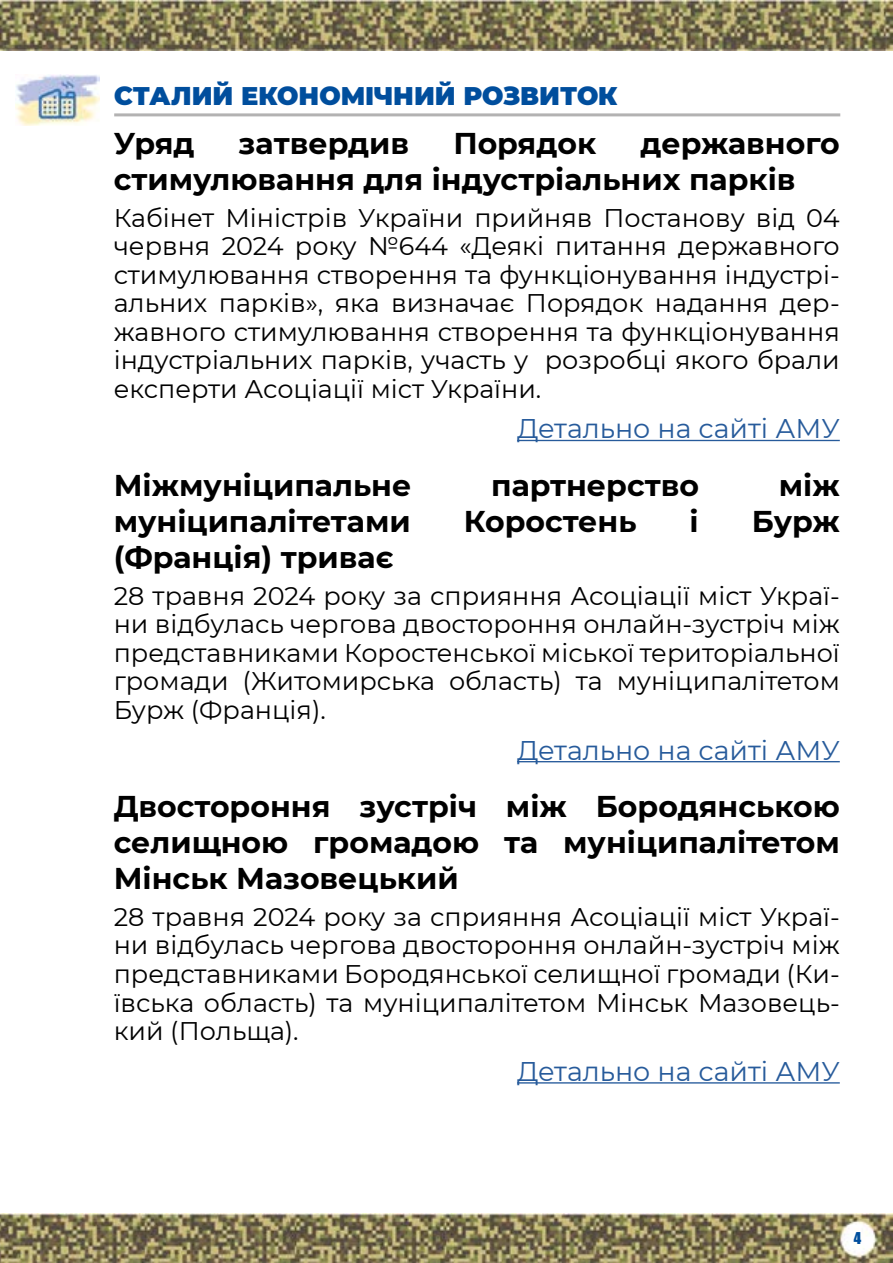
<style>
.page{position:relative;width:893px;height:1263px;background:#fff}
.page>*{position:absolute;margin:0;border:0;box-sizing:border-box;transform-origin:0 0}
.t1{font:700 30px/36px "Montserrat";color:#000}
.t2{font:27px "Montserrat";color:#275b9b}
.t3{font:25.5px/28.5px "Montserrat";color:#000;text-align:justify}
.t4{font:900 25.5px "Montserrat";color:#004e9d}
.t5{font:15px "Impact";color:#004e9d}
</style>
<div class="page">
<img style="left:0;top:0;width:893px;height:50px">
<img style="left:0;top:1213px;width:893px;height:50px">
<img style="left:15px;top:74px;width:85px;height:51px">
<hr style="left:114px;top:113px;width:726px;height:3px;background:#b3b2b2">
<hr style="left:517px;top:440px;width:323px;height:1px;background:#275b9b">
<hr style="left:517px;top:761px;width:323px;height:1px;background:#275b9b">
<hr style="left:517px;top:1082px;width:323px;height:1px;background:#275b9b">
<p class="t4" style="left:114px;top:77px;width:505px">СТАЛИЙ ЕКОНОМІЧНИЙ РОЗВИТОК</p>
<p class="t1" style="left:114px;top:123px;width:82px">Уряд</p>
<p class="t1" style="left:239px;top:123px;width:172px">затвердив</p>
<p class="t1" style="left:453px;top:123px;width:145px">Порядок</p>
<p class="t1" style="left:114px;top:123px;width:728px;text-indent:527px">державного стимулювання для індустріальних парків</p>
<p class="t3" style="left:114px;top:202px;width:728px">Кабінет Міністрів України прийняв Постанову від 04 червня 2024 року №644 «Деякі питання державного стимулювання створення та функціонування індустрі&shy;альних парків», яка визначає Порядок надання дер&shy;жавного стимулювання створення та функціонування індустріальних парків, участь у розробці якого брали експерти Асоціації міст України.</p>
<p class="t2" style="left:517px;top:410px;width:324px">Детально на сайті АМУ</p>
<p class="t1" style="left:114px;top:466px;width:299px">Міжмуніципальне</p>
<p class="t1" style="left:491px;top:466px;width:209px">партнерство</p>
<p class="t1" style="left:779px;top:466px;width:62px">між</p>
<p class="t1" style="left:114px;top:502px;width:299px">муніципалітетами</p>
<p class="t1" style="left:464px;top:502px;width:174px">Коростень</p>
<p class="t1" style="left:690px;top:502px;width:11px">і</p>
<p class="t1" style="left:752px;top:502px;width:89px">Бурж</p>
<p class="t1" style="left:114px;top:538px;width:281px">(Франція) триває</p>
<p class="t3" style="left:114px;top:580px;width:728px">28 травня 2024 року за сприяння Асоціації міст Украї&shy;ни відбулась чергова двостороння онлайн-зустріч між представниками Коростенської міської територіальної громади (Житомирська область) та муніципалітетом Бурж (Франція).</p>
<p class="t2" style="left:517px;top:731px;width:324px">Детально на сайті АМУ</p>
<p class="t1" style="left:114px;top:787px;width:728px;text-align:justify">Двостороння зустріч між Бородянською селищною громадою та муніципалітетом Мінськ Мазовецький</p>
<p class="t3" style="left:114px;top:902px;width:728px">28 травня 2024 року за сприяння Асоціації міст Украї&shy;ни відбулась чергова двостороння онлайн-зустріч між представниками Бородянської селищної громади (Ки&shy;ївська область) та муніципалітетом Мінськ Мазовець&shy;кий (Польща).</p>
<p class="t2" style="left:517px;top:1053px;width:324px">Детально на сайті АМУ</p>
<p class="t5" style="left:854px;top:1226px;width:9px">4</p>
</div>
